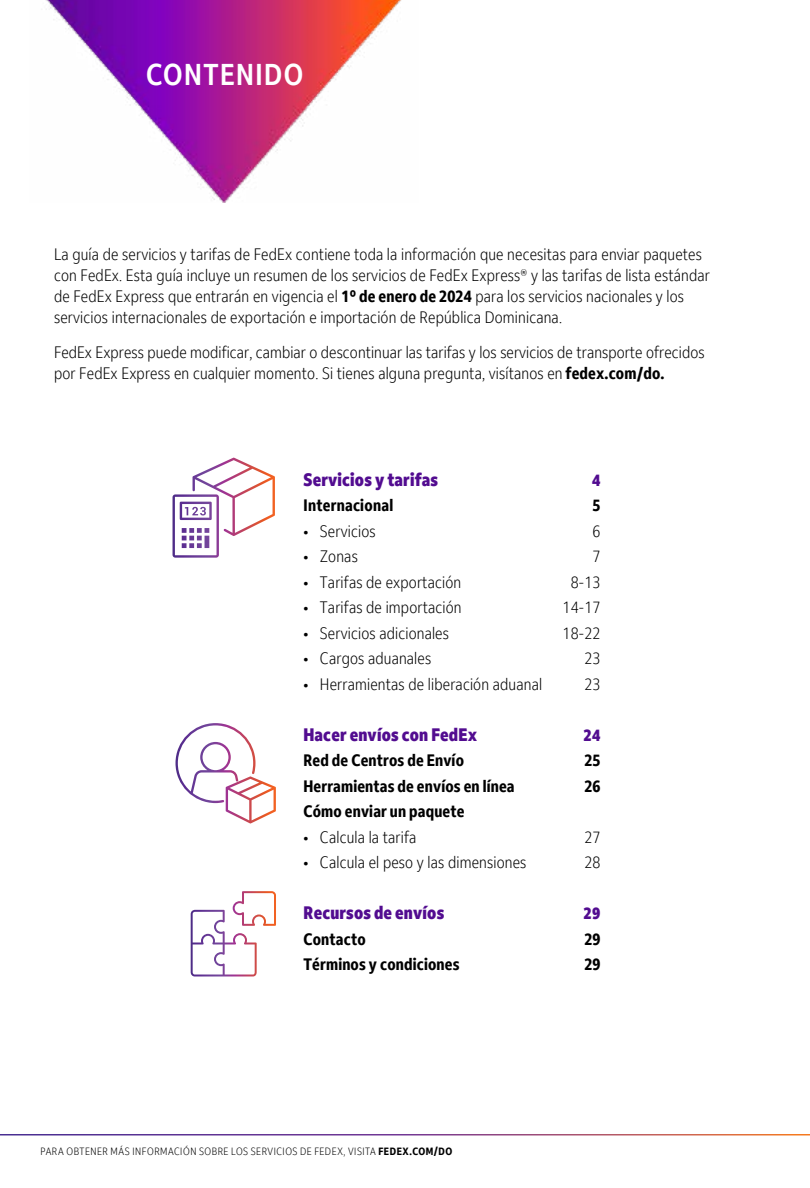
<style>
.page{position:relative;width:810px;height:1188px;background:#fff}
.page>*{position:absolute;margin:0;border:0;box-sizing:border-box;transform-origin:0 0}
.t1{font:500 condensed 30px "Fed Ex Sans App";letter-spacing:.05em;color:#fff}
.t2{font:800 condensed 18px "Fed Ex Sans App";letter-spacing:.01em;color:#520c90}
.t3{font:300 condensed 16.5px/21px "Fed Ex Sans App";letter-spacing:.01em;color:#000}
.t4{font:700 condensed 16.5px "Fed Ex Sans App";letter-spacing:.01em;color:#000}
.t5{font:800 condensed 16.5px "Fed Ex Sans App";color:#520c90}
.t6{font:300 condensed 10.5px "Fed Ex Sans App";letter-spacing:.05em;color:#000}
.s1{font-weight:700}
</style>
<div class="page">
<img style="left:46px;top:0;width:356px;height:203px">
<svg style="left:173px;top:458px;width:102px;height:100px"></svg>
<svg style="left:191px;top:891px;width:85px;height:85px"></svg>
<svg style="left:176px;top:723px;width:100px;height:101px"></svg>
<h1 class="t1" style="left:146px;top:57px;width:159px">CONTENIDO</h1>
<p class="t3" style="left:54px;top:244px;width:657px">La guía de servicios y tarifas de FedEx contiene toda la información que necesitas para enviar paquetes con FedEx. Esta guía incluye un resumen de los servicios de FedEx Express® y las tarifas de lista estándar de FedEx Express que entrarán en vigencia el <span class="s1">1º de enero de 2024</span> para los servicios nacionales y los servicios internacionales de exportación e importación de República Dominicana.</p>
<p class="t3" style="left:54px;top:341px;width:652px">FedEx Express puede modificar, cambiar o descontinuar las tarifas y los servicios de transporte ofrecidos por FedEx Express en cualquier momento. Si tienes alguna pregunta, visítanos en <span class="s1">fedex.com/do.</span></p>
<p class="t2" style="left:303px;top:469px;width:136px">Servicios y tarifas</p>
<p class="t5" style="left:592px;top:470px;width:10px">4</p>
<p class="t4" style="left:303px;top:496px;width:91px">Internacional</p>
<p class="t4" style="left:592px;top:496px;width:9px">5</p>
<p class="t3" style="left:303px;top:520px;width:74px">• Servicios</p>
<p class="t3" style="left:592px;top:520px;width:9px">6</p>
<p class="t3" style="left:303px;top:546px;width:56px">• Zonas</p>
<p class="t3" style="left:592px;top:546px;width:9px">7</p>
<p class="t3" style="left:303px;top:571px;width:159px">• Tarifas de exportación</p>
<p class="t3" style="left:571px;top:571px;width:31px">8-13</p>
<p class="t3" style="left:303px;top:597px;width:160px">• Tarifas de importación</p>
<p class="t3" style="left:563px;top:597px;width:39px">14-17</p>
<p class="t3" style="left:303px;top:622px;width:147px">• Servicios adicionales</p>
<p class="t3" style="left:563px;top:622px;width:39px">18-22</p>
<p class="t3" style="left:303px;top:648px;width:129px">• Cargos aduanales</p>
<p class="t3" style="left:584px;top:648px;width:18px">23</p>
<p class="t3" style="left:303px;top:673px;width:240px">• Herramientas de liberación aduanal</p>
<p class="t3" style="left:584px;top:673px;width:18px">23</p>
<p class="t2" style="left:303px;top:724px;width:175px">Hacer envíos con FedEx</p>
<p class="t5" style="left:584px;top:725px;width:18px">24</p>
<p class="t4" style="left:303px;top:751px;width:162px">Red de Centros de Envío</p>
<p class="t4" style="left:584px;top:751px;width:18px">25</p>
<p class="t4" style="left:303px;top:776px;width:213px">Herramientas de envíos en línea</p>
<p class="t4" style="left:584px;top:776px;width:18px">26</p>
<p class="t4" style="left:303px;top:802px;width:162px">Cómo enviar un paquete</p>
<p class="t3" style="left:303px;top:826px;width:115px">• Calcula la tarifa</p>
<p class="t3" style="left:584px;top:826px;width:18px">27</p>
<p class="t3" style="left:303px;top:852px;width:224px">• Calcula el peso y las dimensiones</p>
<p class="t3" style="left:584px;top:852px;width:18px">28</p>
<p class="t2" style="left:303px;top:902px;width:142px">Recursos de envíos</p>
<p class="t5" style="left:584px;top:904px;width:18px">29</p>
<p class="t4" style="left:303px;top:929px;width:64px">Contacto</p>
<p class="t4" style="left:584px;top:929px;width:18px">29</p>
<p class="t4" style="left:303px;top:955px;width:158px">Términos y condiciones</p>
<p class="t4" style="left:584px;top:955px;width:18px">29</p>
<p class="t6" style="left:40px;top:1145px;width:413px">PARA OBTENER MÁS INFORMACIÓN SOBRE LOS SERVICIOS DE FEDEX, VISITA <span class="s1">FEDEX.COM/DO</span></p>
</div>
